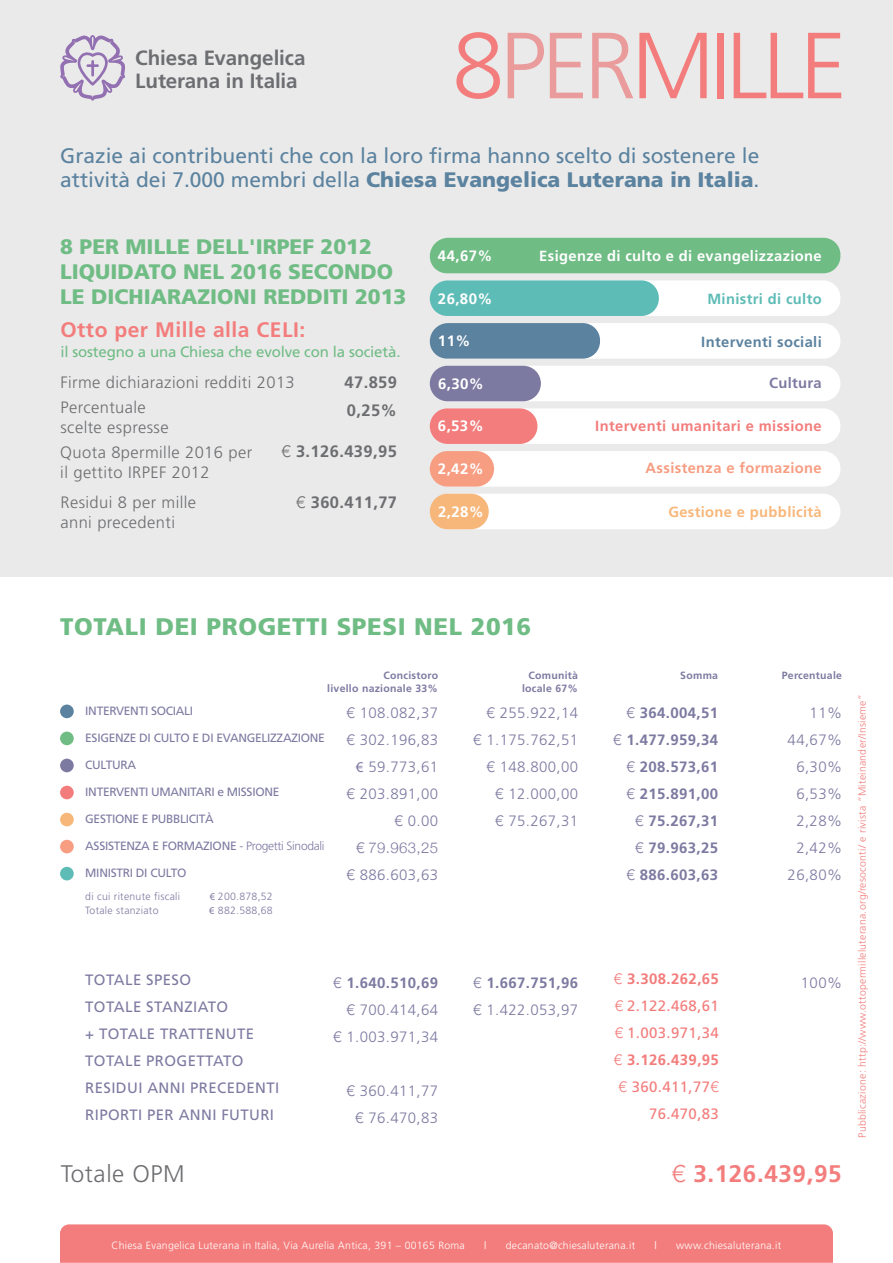
<style>
.page{position:relative;width:893px;height:1263px;background:#fff}
.page>*{position:absolute;margin:0;border:0;box-sizing:border-box;transform-origin:0 0}
.t1{font:300 93.75px "Frutiger";letter-spacing:-.05em;color:#f37d7c}
.t2{font:900 24px "Frutiger";letter-spacing:.025em;color:#70bc85}
.t3{font:700 24px "Frutiger";letter-spacing:.025em;color:#f37d7c}
.t4{font:300 24px "Frutiger";letter-spacing:.025em;color:#6d6e71}
.t5{font:21px/24px "Frutiger";color:#5b829f}
.t6{font:900 21px/25.2px "Frutiger";color:#70bc85}
.t7{font:700 21px "Frutiger";letter-spacing:.025em;color:#f37d7c}
.t8{font:700 20.55px/23.2px "Frutiger";letter-spacing:-.005em;color:#6d6e71}
.t9{font:300 16.5px/19.8px "Frutiger";letter-spacing:.025em;color:#6d6e71}
.t10{font:700 16.5px "Frutiger";letter-spacing:.025em;color:#6d6e71}
.t11{font:300 15px/27px "Frutiger";letter-spacing:.025em;color:#7d7aa1;text-align:right}
.t12{font:700 15px/27px "Frutiger";letter-spacing:.025em;color:#7d7aa1}
.t13{font:15px/27px "Frutiger";letter-spacing:.025em;color:#7d7aa1}
.t14{font:15px/27px "Frutiger";letter-spacing:.025em;color:#f37d7c;text-align:right}
.t15{font:15px "Frutiger";letter-spacing:-.01em;color:#70bc85}
.t16{font:700 15px "Frutiger";letter-spacing:.025em;color:#fff}
.t17{font:300 15px "Helvetica Neue";letter-spacing:.025em;color:#7d7aa1}
.t18{font:700 14.7px "Frutiger";letter-spacing:.025em;color:#fff}
.t19{font:700 14.7px "Frutiger";letter-spacing:.025em;color:#f37d7c}
.t20{font:700 14.7px "Frutiger";letter-spacing:.025em;color:#f79d82}
.t21{font:700 14.7px "Frutiger";letter-spacing:.025em;color:#f8b77a}
.t22{font:700 14.7px "Frutiger";letter-spacing:.025em;color:#5b829f}
.t23{font:700 14.7px "Frutiger";letter-spacing:.025em;color:#5ebcb6}
.t24{font:700 14.7px "Frutiger";letter-spacing:.025em;color:#7d7aa1}
.t25{font:12px "Frutiger";letter-spacing:-.025em;color:#7d7aa1}
.t26{font:300 10.5px "Frutiger";letter-spacing:.025em;color:#fff}
.t27{font:300 10.5px "Frutiger";letter-spacing:.025em;color:#f37d7c}
.t28{font:700 10.5px/12.6px "Frutiger";letter-spacing:.025em;color:#7d7aa1;text-align:right}
.t29{font:300 10.5px/13.5px "Frutiger";letter-spacing:.025em;color:#7d7aa1}
.s1{color:#ea9b9c}
.s2{font-weight:900}
.s3{font-family:"Helvetica Neue";font-weight:300;color:#6d6e70}
.s4{font-family:"Helvetica Neue"}
.s5{font-weight:300}
.s6{font-family:"Myriad Pro";font-weight:400}
.s7{font-family:"Helvetica Neue";font-weight:300}
.s8{font-weight:700}
</style>
<div class="page">
<div style="left:0;top:0;width:893px;height:576px;background:#eaeaea"></div>
<div style="left:60px;top:704px;width:14px;height:14px;background:#5b829f;border-radius:50%"></div>
<div style="left:60px;top:732px;width:14px;height:13px;background:#70bc85;border-radius:50%"></div>
<div style="left:60px;top:759px;width:14px;height:13px;background:#7d7aa1;border-radius:50%"></div>
<div style="left:60px;top:786px;width:14px;height:13px;background:#f37d7c;border-radius:50%"></div>
<div style="left:60px;top:813px;width:14px;height:13px;background:#f8b77a;border-radius:50%"></div>
<div style="left:60px;top:840px;width:14px;height:13px;background:#f79d82;border-radius:50%"></div>
<div style="left:60px;top:867px;width:14px;height:13px;background:#5ebcb6;border-radius:50%"></div>
<div style="left:60px;top:1224px;width:773px;height:39px;background:#f37d7c"></div>
<svg style="left:60px;top:35px;width:65px;height:66px"></svg>
<div style="left:432px;top:280px;width:408px;height:36px;background:#fff"></div>
<div style="left:432px;top:366px;width:408px;height:35px;background:#fff"></div>
<div style="left:432px;top:408px;width:408px;height:36px;background:#fff"></div>
<div style="left:432px;top:451px;width:408px;height:36px;background:#fff"></div>
<div style="left:432px;top:494px;width:408px;height:35px;background:#fff"></div>
<div style="left:430px;top:238px;width:410px;height:35px;background:#70bc85"></div>
<div style="left:430px;top:280px;width:229px;height:36px;background:#5ebcb6;border-radius:18px"></div>
<svg style="left:430px;top:323px;width:410px;height:36px;background:#becdd8"></svg>
<div style="left:430px;top:366px;width:111px;height:35px;background:#7d7aa1;border-radius:18px"></div>
<div style="left:430px;top:408px;width:107px;height:36px;background:#f37d7c;border-radius:18px"></div>
<div style="left:430px;top:451px;width:64px;height:36px;background:#f79d82;border-radius:18px"></div>
<div style="left:430px;top:494px;width:59px;height:35px;background:#f8b77a;border-radius:18px"></div>
<h3 class="t8" style="left:135px;top:46px;width:172px">Chiesa Evangelica<br>Luterana in Italia</h3>
<h1 class="t1" style="left:452px;top:13px;width:396px">8<span class="s1">PER</span>MILLE</h1>
<h3 class="t5" style="left:60px;top:144px;width:701px">Grazie ai contribuenti che con la loro firma hanno scelto di sostenere le attività dei 7.000 membri della <span class="s2">Chiesa Evangelica Luterana in Italia</span>.</h3>
<h3 class="t6" style="left:60px;top:233px;width:348px">8 PER MILLE DELL'IRPEF 2012<br>LIQUIDATO NEL 2016 SECONDO<br>LE DICHIARAZIONI REDDITI 2013</h3>
<h3 class="t7" style="left:60px;top:317px;width:246px">Otto per Mille alla CELI:</h3>
<p class="t15" style="left:60px;top:343px;width:342px">il sostegno a una Chiesa che evolve con la società.</p>
<p class="t9" style="left:60px;top:372px;width:236px">Firme dichiarazioni redditi 2013</p>
<p class="t10" style="left:345px;top:373px;width:54px">47.859</p>
<p class="t9" style="left:60px;top:397px;width:110px">Percentuale scelte espresse</p>
<p class="t10" style="left:347px;top:401px;width:52px">0,25%</p>
<p class="t9" style="left:60px;top:442px;width:193px">Quota 8permille 2016 per il gettito IRPEF 2012</p>
<p class="t10" style="left:281px;top:442px;width:117px"><span class="s3">€</span> 3.126.439,95</p>
<p class="t9" style="left:60px;top:493px;width:137px">Residui 8 per mille anni precedenti</p>
<p class="t10" style="left:296px;top:493px;width:102px"><span class="s3">€</span> 360.411,77</p>
<p class="t16" style="left:438px;top:247px;width:56px">44,67%</p>
<p class="t16" style="left:438px;top:289px;width:56px">26,80%</p>
<p class="t16" style="left:438px;top:332px;width:34px">11%</p>
<p class="t18" style="left:539px;top:247px;width:284px">Esigenze di culto e di evangelizzazione</p>
<p class="t23" style="left:707px;top:290px;width:116px">Ministri di culto</p>
<p class="t22" style="left:701px;top:333px;width:122px">Interventi sociali</p>
<p class="t16" style="left:438px;top:375px;width:47px">6,30%</p>
<p class="t24" style="left:769px;top:374px;width:54px">Cultura</p>
<p class="t19" style="left:595px;top:418px;width:228px">Interventi umanitari e missione</p>
<p class="t16" style="left:438px;top:417px;width:47px">6,53%</p>
<p class="t16" style="left:438px;top:460px;width:47px">2,42%</p>
<p class="t16" style="left:438px;top:503px;width:47px">2,28%</p>
<p class="t20" style="left:646px;top:459px;width:178px">Assistenza e formazione</p>
<p class="t21" style="left:668px;top:503px;width:155px">Gestione e pubblicità</p>
<h2 class="t2" style="left:60px;top:612px;width:472px">TOTALI DEI PROGETTI SPESI NEL 2016</h2>
<p class="t28" style="left:327px;top:669px;width:112px">Concistoro<br>livello nazionale 33%</p>
<p class="t28" style="left:522px;top:669px;width:58px">Comunità locale 67%</p>
<p class="t28" style="left:680px;top:669px;width:39px">Somma</p>
<p class="t28" style="left:782px;top:669px;width:62px">Percentuale</p>
<p class="t11" style="left:473px;top:699px;width:106px"><span class="s4">€</span> 255.922,14<br><span class="s4">€</span> 1.175.762,51 <span class="s4">€</span> 148.800,00<br><span class="s4">€</span> 12.000,00<br><span class="s4">€</span> 75.267,31</p>
<p class="t11" style="left:788px;top:699px;width:56px">11%<br>44,67%<br>6,30%<br>6,53%<br>2,28%<br>2,42%<br>26,80%</p>
<p class="t25" style="left:85px;top:704px;width:110px">INTERVENTI SOCIALI</p>
<p class="t25" style="left:85px;top:731px;width:241px">ESIGENZE DI CULTO E DI EVANGELIZZAZIONE</p>
<p class="t25" style="left:85px;top:758px;width:52px">CULTURA</p>
<p class="t25" style="left:85px;top:785px;width:196px">INTERVENTI UMANITARI e MISSIONE</p>
<p class="t25" style="left:85px;top:812px;width:130px">GESTIONE E PUBBLICITÀ</p>
<p class="t25" style="left:85px;top:839px;width:241px">ASSISTENZA E FORMAZIONE <span class="s5">- Progetti Sinodali</span></p>
<p class="t25" style="left:85px;top:866px;width:103px">MINISTRI DI CULTO</p>
<p class="t11" style="left:346px;top:699px;width:93px"><span class="s4">€</span> 108.082,37 <span class="s4">€</span> 302.196,83 <span class="s6">€</span> 59.773,61 <span class="s4">€</span> 203.891,00 <span class="s4">€</span> 0.00</p>
<p class="t17" style="left:356px;top:835px;width:83px">€ 79.963,25</p>
<p class="t11" style="left:346px;top:861px;width:93px"><span class="s4">€</span> 886.603,63</p>
<p class="t12" style="left:613px;top:699px;width:106px;text-align:right"><span class="s7">€</span> 364.004,51<br><span class="s7">€</span> 1.477.959,34 <span class="s7">€</span> 208.573,61<br><span class="s7">€</span> 215.891,00<br><span class="s7">€</span> 75.267,31<br><span class="s7">€</span> 79.963,25<br><span class="s7">€</span> 886.603,63</p>
<p class="t29" style="left:85px;top:890px;width:96px">di cui ritenute fiscali<br>Totale stanziato</p>
<p class="t29" style="left:209px;top:890px;width:65px"><span class="s6">€</span> 200.878,52 <span class="s6">€</span> 882.588,68</p>
<p class="t13" style="left:85px;top:966px;width:196px">TOTALE SPESO<br>TOTALE STANZIATO<br>+ TOTALE TRATTENUTE<br>TOTALE PROGETTATO<br>RESIDUI ANNI PRECEDENTI<br>RIPORTI PER ANNI FUTURI</p>
<p class="t11" style="left:333px;top:969px;width:106px"><span class="s4">€</span> <span class="s8">1.640.510,69 </span><span class="s4">€</span> 700.414,64<br><span class="s4">€</span> 1.003.971,34</p>
<p class="t11" style="left:346px;top:1077px;width:93px;text-align:center"><span class="s4">€</span> 360.411,77 <span class="s4">€</span> 76.470,83</p>
<p class="t12" style="left:473px;top:969px;width:106px"><span class="s7">€</span> 1.667.751,96 <span class="s7">€</span> <span class="s5">1.422.053,97</span></p>
<p class="t14" style="left:614px;top:965px;width:106px"><span class="s7">€</span> <span class="s8">3.308.262,65 </span><span class="s7">€</span> 2.122.468,61 <span class="s7">€</span> 1.003.971,34 <span class="s7">€</span> <span class="s8">3.126.439,95 </span><span class="s7">€</span> 360.411,77<span class="s7">€<br></span>76.470,83</p>
<p class="t11" style="left:801px;top:969px;width:43px">100%</p>
<h2 class="t4" style="left:61px;top:1160px;width:126px">Totale OPM</h2>
<h2 class="t3" style="left:672px;top:1160px;width:171px"><span class="s7">€</span> 3.126.439,95</h2>
<p class="t27" style="left:856px;top:1138px;width:445px;rotate:-90deg">Pubblicazione: http://www.ottopermilleluterana.org/resoconti/ e rivista “Miteinander/Insieme”</p>
<p class="t26" style="left:111px;top:1239px;width:355px">Chiesa Evangelica Luterana in Italia, Via Aurelia Antica, 391 – 00165 Roma</p>
<p class="t26" style="left:484px;top:1239px;width:4px">|</p>
<p class="t26" style="left:506px;top:1239px;width:131px">decanato@chiesaluterana.it</p>
<p class="t26" style="left:654px;top:1239px;width:4px">|</p>
<p class="t26" style="left:676px;top:1239px;width:107px">www.chiesaluterana.it</p>
</div>
